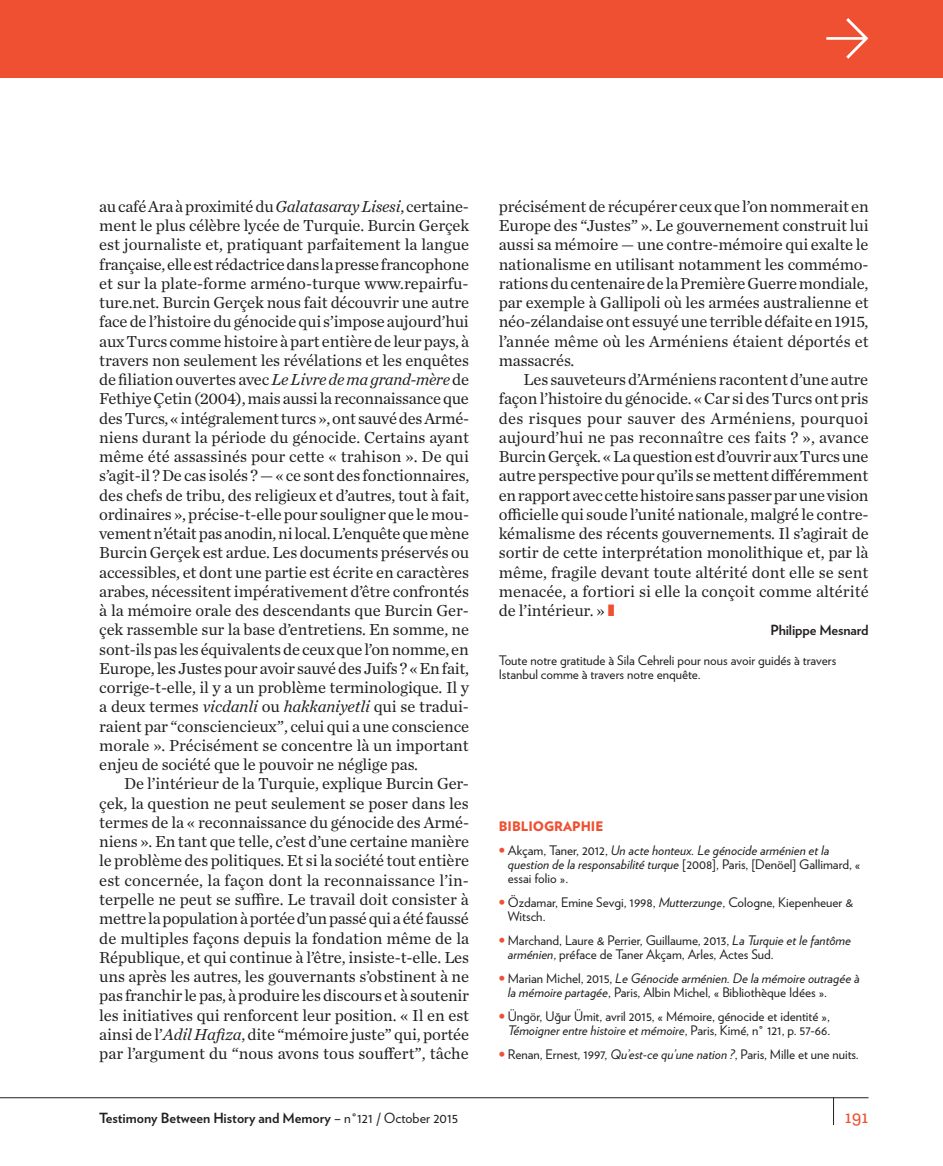
<style>
.page{position:relative;width:943px;height:1166px;background:#fff}
.page>*{position:absolute;margin:0;border:0;box-sizing:border-box;transform-origin:0 0}
.t1{font:56px "Flesh Plain";color:#fff}
.t2{font:17.5px "Fengardo Neue";color:#ef5032}
.t3{font:16.62px/19.2px "Chronicle Text G1";color:#231f20;text-align:justify}
.t4{font:700 14px "Verlag";color:#231f20}
.t5{font:13.12px/14px "Verlag";color:#231f20}
.t6{font:italic 13.12px/14px "Verlag";color:#231f20}
.t7{font:900 13.12px "Verlag";color:#ef5032}
.s1{font-style:italic}
.s2{color:#ef5032}
.s3{font-weight:900;font-style:normal;color:#ef5032}
.s4{font-style:normal}
.s5{font-weight:900;color:#ef5032}
.s6{font-weight:400}
</style>
<div class="page">
<hr style="left:0;top:1097px;width:868px;height:1px;background:#231f20">
<svg style="left:833px;top:1097px;width:1px;height:28px"></svg>
<div style="left:0;top:0;width:943px;height:77px;background:#ef5032"></div>
<h1 class="t1" style="left:819px;top:7px;width:57px">a</h1>
<p class="t3" style="left:99px;top:196px;width:371px">au café Ara à proximité du <span class="s1">Galatasaray Lisesi</span>, certaine&shy;ment le plus célèbre lycée de Turquie. Burcin Gerçek est journaliste et, pratiquant parfaitement la langue française, elle est rédactrice dans la presse francophone et sur la plate-forme arméno-turque www.repairfu&shy;ture.net. Burcin Gerçek nous fait découvrir une autre face de l’histoire du génocide qui s’impose aujourd’hui aux Turcs comme histoire à part entière de leur pays, à travers non seulement les révélations et les enquêtes de filiation ouvertes avec <span class="s1">Le Livre de ma grand-mère</span> de Fethiye Çetin (2004), mais aussi la reconnaissance que des Turcs, « intégralement turcs », ont sauvé des Armé&shy;niens durant la période du génocide. Certains ayant même été assassinés pour cette « trahison ». De qui s’agit-il ? De cas isolés ? — « ce sont des fonctionnaires, des chefs de tribu, des religieux et d’autres, tout à fait, ordinaires », précise-t-elle pour souligner que le mou&shy;vement n’était pas anodin, ni local. L’enquête que mène Burcin Gerçek est ardue. Les documents préservés ou accessibles, et dont une partie est écrite en caractères arabes, nécessitent impérativement d’être confrontés à la mémoire orale des descendants que Burcin Ger&shy;çek rassemble sur la base d’entretiens. En somme, ne sont-ils pas les équivalents de ceux que l’on nomme, en Europe, les Justes pour avoir sauvé des Juifs ? « En fait, corrige-t-elle, il y a un problème terminologique. Il y a deux termes <span class="s1">vicdanli</span> ou <span class="s1">hakkaniyetli</span> qui se tradui&shy;raient par “consciencieux”, celui qui a une conscience morale ». Précisément se concentre là un important enjeu de société que le pouvoir ne néglige pas.</p>
<p class="t3" style="left:99px;top:773px;width:371px;text-indent:25px">De l’intérieur de la Turquie, explique Burcin Ger&shy;çek, la question ne peut seulement se poser dans les termes de la « reconnaissance du génocide des Armé&shy;niens ». En tant que telle, c’est d’une certaine manière le problème des politiques. Et si la société tout entière est concernée, la façon dont la reconnaissance l’in&shy;terpelle ne peut se suffire. Le travail doit consister à mettre la population à portée d’un passé qui a été faussé de multiples façons depuis la fondation même de la République, et qui continue à l’être, insiste-t-elle. Les uns après les autres, les gouvernants s’obstinent à ne pas franchir le pas, à produire les discours et à soutenir les initiatives qui renforcent leur position. « Il en est ainsi de l’<span class="s1">Adil Hafiza</span>, dite “mémoire juste” qui, portée par l’argument du “nous avons tous souffert”, tâche</p>
<p class="t3" style="left:499px;top:196px;width:371px">précisément de récupérer ceux que l’on nommerait en Europe des “Justes” ». Le gouvernement construit lui aussi sa mémoire — une contre-mémoire qui exalte le nationalisme en utilisant notamment les commémo&shy;rations du centenaire de la Première Guerre mondiale, par exemple à Gallipoli où les armées australienne et néo-zélandaise ont essuyé une terrible défaite en 1915, l’année même où les Arméniens étaient déportés et massacrés.</p>
<p class="t3" style="left:499px;top:369px;width:371px;text-indent:25px">Les sauveteurs d’Arméniens racontent d’une autre façon l’histoire du génocide. « Car si des Turcs ont pris des risques pour sauver des Arméniens, pourquoi aujourd’hui ne pas reconnaître ces faits ? », avance Burcin Gerçek. « La question est d’ouvrir aux Turcs une autre perspective pour qu’ils se mettent différemment en rapport avec cette histoire sans passer par une vision officielle qui soude l’unité nationale, malgré le contre&shy;kémalisme des récents gouvernements. Il s’agirait de sortir de cette interprétation monolithique et, par là même, fragile devant toute altérité dont elle se sent menacée, a fortiori si elle la conçoit comme altérité de l’intérieur. » <span class="s2">❚</span></p>
<p class="t4" style="left:770px;top:619px;width:99px">Philippe Mesnard</p>
<p class="t5" style="left:499px;top:653px;width:339px">Toute notre gratitude à Sila Cehreli pour nous avoir guidés à travers<br>Istanbul comme à travers notre enquête.</p>
<p class="t7" style="left:499px;top:816px;width:106px">BIBLIOGRAPHIE</p>
<p class="t6" style="left:508px;top:843px;width:354px;text-indent:-9px"><span class="s3">•</span> <span class="s4">Akçam, Taner, 2012,</span> Un acte honteux. Le génocide arménien et la question de la responsabilité turque <span class="s4">[2008], Paris, [Denöel] Gallimard, « essai folio ».</span></p>
<p class="t5" style="left:508px;top:895px;width:347px;text-indent:-9px"><span class="s5">•</span> Özdamar, Emine Sevgi, 1998, <span class="s1">Mutterzunge</span>, Cologne, Kiepenheuer &amp;<br>Witsch.</p>
<p class="t5" style="left:508px;top:933px;width:345px;text-indent:-9px"><span class="s5">•</span> Marchand, Laure &amp; Perrier, Guillaume, 2013, <span class="s1">La Turquie et le fantôme arménien</span>, préface de Taner Akçam, Arles, Actes Sud.</p>
<p class="t5" style="left:508px;top:971px;width:353px;text-indent:-9px"><span class="s5">•</span> Marian Michel, 2015, <span class="s1">Le Génocide arménien. De la mémoire outragée à la mémoire partagée</span>, Paris, Albin Michel, « Bibliothèque Idées ».</p>
<p class="t5" style="left:499px;top:1008px;width:333px;text-align:right"><span class="s5">•</span> Üngör, Uğur Ümit, avril 2015, « Mémoire, génocide et identité »,<br><span class="s1">Témoigner entre histoire et mémoire</span>, Paris, Kimé, n° 121, p. 57-66.</p>
<p class="t5" style="left:499px;top:1046px;width:361px"><span class="s5">•</span> Renan, Ernest, 1997, <span class="s1">Qu’est-ce qu’une nation ?</span>, Paris, Mille et une nuits.</p>
<p class="t4" style="left:99px;top:1106px;width:360px">Testimony Between History and Memory <span class="s6">– n°121 / October 2015</span></p>
<p class="t2" style="left:844px;top:1106px;width:25px">191</p>
</div>
